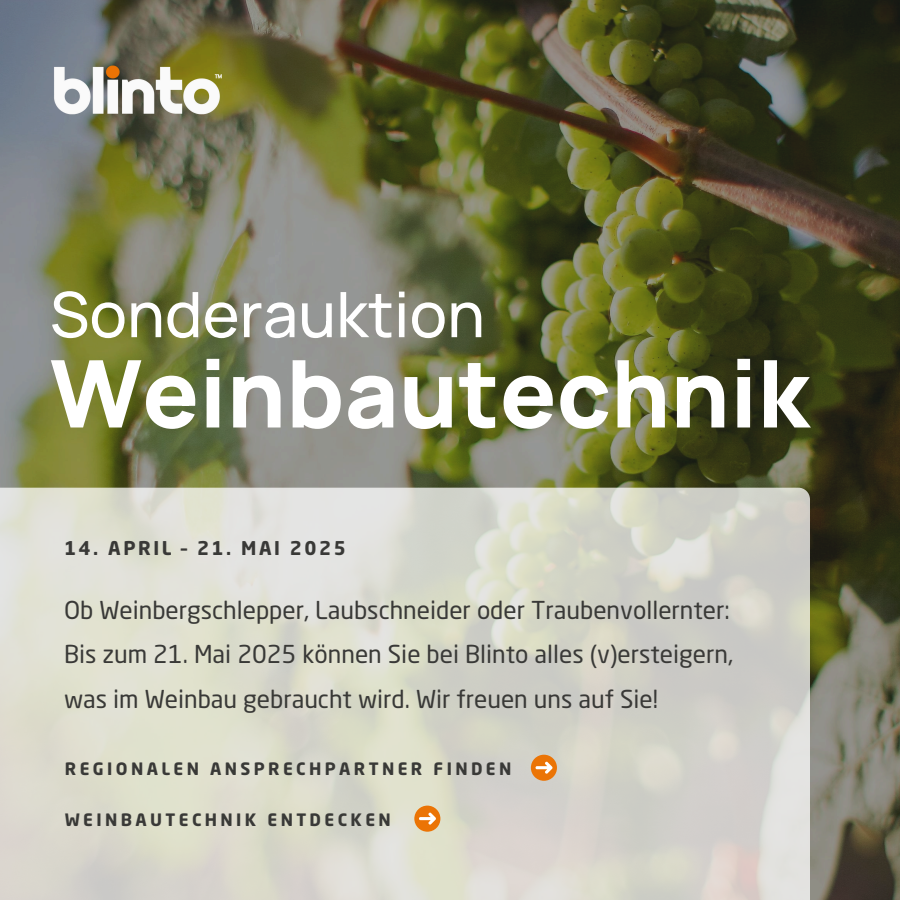
<style>
.page{position:relative;width:900px;height:900px;background:#fff}
.page>*{position:absolute;margin:0;border:0;box-sizing:border-box;transform-origin:0 0}
.t1{font:800 93.4px "Manrope";color:#fff}
.t2{font:500 62.68px "Manrope";color:#fff}
.t3{font:24.4px/44.4px "Neo Sans Pro";color:#393937}
.t4{font:700 18.76px "Neo Sans Pro";letter-spacing:.135em;color:#393937}
.t5{font:700 16.88px "Neo Sans Pro";letter-spacing:.2em;color:#393937}
</style>
<div class="page">
<img style="left:0;top:0;width:900px;height:900px">
<img style="left:50px;top:41px;width:176px;height:98px">
<svg style="left:0;top:488px;width:810px;height:412px;fill:#dbdacc"></svg>
<div style="left:414px;top:806px;width:26px;height:26px;background:#eb7405;border-radius:50%"></div>
<svg style="left:419px;top:812px;width:17px;height:13px"></svg>
<div style="left:531px;top:755px;width:26px;height:26px;background:#eb7405;border-radius:50%"></div>
<svg style="left:535px;top:761px;width:18px;height:13px"></svg>
<p class="t2" style="left:50px;top:270px;width:437px">Sonderauktion</p>
<p class="t1" style="left:50px;top:328px;width:761px">Weinbautechnik</p>
<h2 class="t4" style="left:64px;top:540px;width:283px">14. APRIL – 21. MAI 2025</h2>
<p class="t3" style="left:64px;top:590px;width:671px">Ob Weinbergschlepper, Laubschneider oder Traubenvollernter:<br>Bis zum 21. Mai 2025 können Sie bei Blinto alles (v)ersteigern, was im Weinbau gebraucht wird. Wir freuen uns auf Sie!</p>
<h1 class="t5" style="left:65px;top:762px;width:448px">REGIONALEN ANSPRECHPARTNER FINDEN</h1>
<p class="t5" style="left:65px;top:813px;width:327px">WEINBAUTECHNIK ENTDECKEN</p>
</div>
